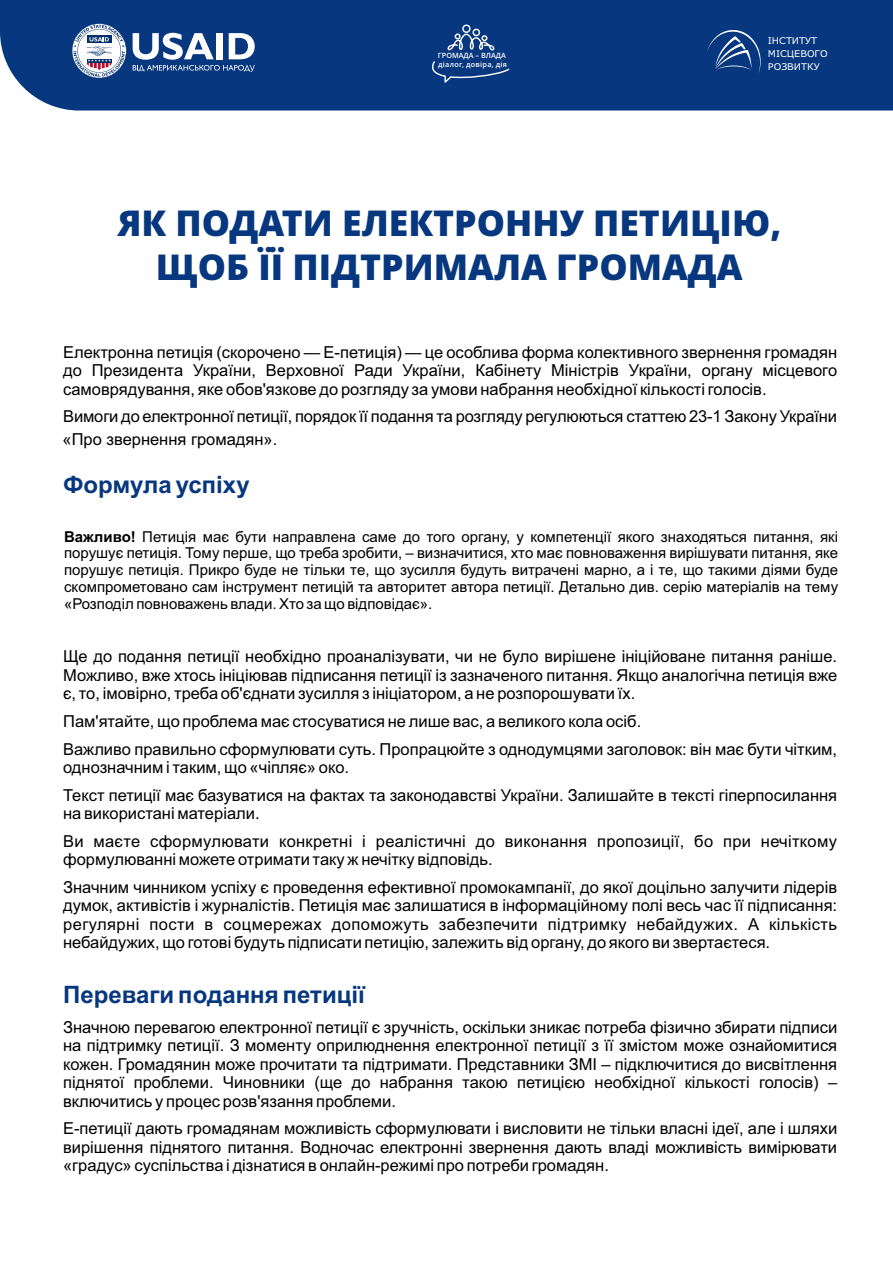
<style>
.page{position:relative;width:893px;height:1263px;background:#fff}
.page>*{position:absolute;margin:0;border:0;box-sizing:border-box;transform-origin:0 0}
.t1{font:800 35.55px/43.7px "Open Sans";color:#07377e;text-align:center}
.t2{font:700 24px "Arial";color:#07377e}
.t3{font:16.5px/18.5px "Arial";color:#000;text-align:justify}
.t4{font:15px/16.8px "Arial";color:#000;text-align:justify}
.t5{font:9.3px/13px "Verdana";color:#fff;scale:1.05 1}
.t6{font:600 7.2px/8.4px "Open Sans";letter-spacing:.04em;color:#fff}
.s1{font-weight:700}
</style>
<div class="page">
<div style="left:0;top:0;width:893px;height:111px;background:#07377e"></div>
<svg style="left:707px;top:30px;width:54px;height:44px;background:#295390"></svg>
<div style="left:462px;top:25px;width:9px;height:8px;border:1px solid #fff;border-radius:50%"></div>
<div style="left:472px;top:29px;width:8px;height:7px;border:1px solid #fff;border-radius:50%"></div>
<svg style="left:430px;top:33px;width:80px;height:52px;background:#1d4889"></svg>
<svg style="left:72px;top:23px;width:55px;height:55px"></svg>
<svg style="left:133px;top:33px;width:122px;height:39px"></svg>
<p class="t6" style="left:438px;top:52px;width:70px">ГРОМАДА – ВЛАДА діалог, довіра, дія</p>
<p class="t5" style="left:768px;top:35px;width:59px">ІНСТИТУТ<br>МІСЦЕВОГО<br>РОЗВИТКУ</p>
<h1 class="t1" style="left:117px;top:205px;width:665px">ЯК ПОДАТИ ЕЛЕКТРОННУ ПЕТИЦІЮ,<br>ЩОБ ЇЇ ПІДТРИМАЛА ГРОМАДА</h1>
<p class="t3" style="left:63px;top:344px;width:776px">Електронна петиція (скорочено — Е-петиція) — це особлива форма колективного звернення громадян до Президента України, Верховної Ради України, Кабінету Міністрів України, органу місцевого самоврядування, яке обов'язкове до розгляду за умови набрання необхідної кількості голосів.</p>
<p class="t3" style="left:63px;top:409px;width:775px">Вимоги до електронної петиції, порядок її подання та розгляду регулюються статтею 23-1 Закону України</p>
<p class="t3" style="left:63px;top:432px;width:216px">«Про звернення громадян».</p>
<h2 class="t2" style="left:63px;top:475px;width:188px">Формула успіху</h2>
<p class="t4" style="left:64px;top:529px;width:776px"><span class="s1">Важливо!</span> Петиція має бути направлена саме до того органу, у компетенції якого знаходяться питання, які порушує петиція. Тому перше, що треба зробити, – визначитися, хто має повноваження вирішувати питання, яке порушує петиція. Прикро буде не тільки те, що зусилля будуть витрачені марно, а і те, що такими діями буде скомпрометовано сам інструмент петицій та авторитет автора петиції. Детально див. серію матеріалів на тему «Розподіл повноважень влади. Хто за що відповідає».</p>
<p class="t3" style="left:63px;top:649px;width:775px">Ще до подання петиції необхідно проаналізувати, чи не було вирішене ініційоване питання раніше.<br>Можливо, вже хтось ініціював підписання петиції із зазначеного питання. Якщо аналогічна петиція вже є, то, імовірно, треба об'єднати зусилля з ініціатором, а не розпорошувати їх.</p>
<p class="t3" style="left:63px;top:709px;width:776px;line-height:27.6px">Пам'ятайте, що проблема має стосуватися не лише вас, а великого кола осіб.<br>Важливо правильно сформулювати суть. Пропрацюйте з однодумцями заголовок: він має бути чітким,</p>
<p class="t3" style="left:63px;top:755px;width:776px;line-height:27.6px">однозначним і таким, що «чіпляє» око.<br>Текст петиції має базуватися на фактах та законодавстві України. Залишайте в тексті гіперпосилання</p>
<p class="t3" style="left:63px;top:801px;width:775px;line-height:27.6px">на використані матеріали.<br>Ви маєте сформулювати конкретні і реалістичні до виконання пропозиції, бо при нечіткому</p>
<p class="t3" style="left:63px;top:847px;width:775px;line-height:27.6px">формулюванні можете отримати таку ж нечітку відповідь.<br>Значним чинником успіху є проведення ефективної промокампанії, до якої доцільно залучити лідерів</p>
<p class="t3" style="left:63px;top:898px;width:776px">думок, активістів і журналістів. Петиція має залишатися в інформаційному полі весь час її підписання: регулярні пости в соцмережах допоможуть забезпечити підтримку небайдужих. А кількість небайдужих, що готові будуть підписати петицію, залежить від органу, до якого ви звертаєтеся.</p>
<h2 class="t2" style="left:63px;top:985px;width:303px">Переваги подання петиції</h2>
<p class="t3" style="left:63px;top:1019px;width:776px">Значною перевагою електронної петиції є зручність, оскільки зникає потреба фізично збирати підписи на підтримку петиції. З моменту оприлюднення електронної петиції з її змістом може ознайомитися кожен. Громадянин може прочитати та підтримати. Представники ЗМІ – підключитися до висвітлення піднятої проблеми. Чиновники (ще до набрання такою петицією необхідної кількості голосів) – включитись у процес розв'язання проблеми.</p>
<p class="t3" style="left:63px;top:1121px;width:776px">Е-петиції дають громадянам можливість сформулювати і висловити не тільки власні ідеї, але і шляхи вирішення піднятого питання. Водночас електронні звернення дають владі можливість вимірювати «градус» суспільства і дізнатися в онлайн-режимі про потреби громадян.</p>
</div>
